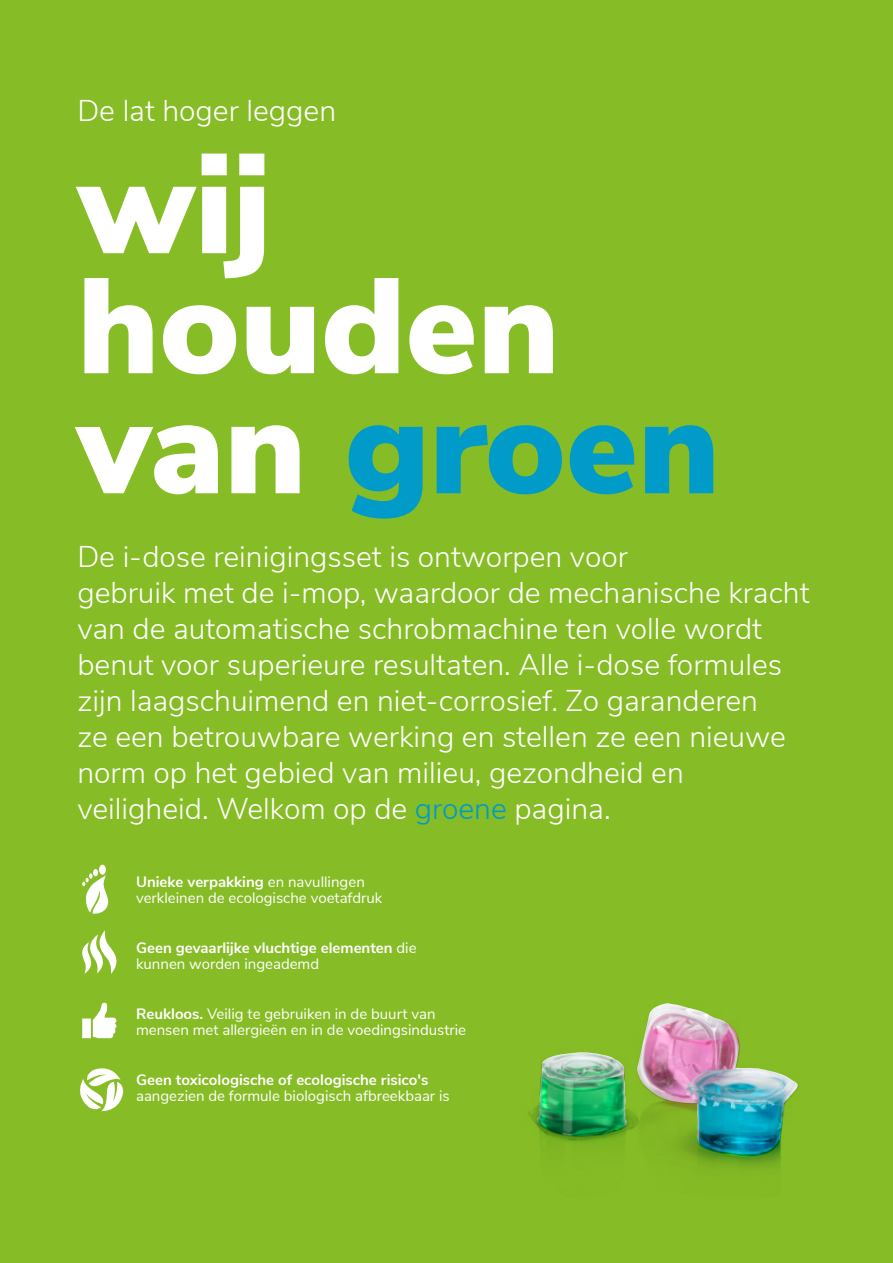
<style>
.page{position:relative;width:893px;height:1263px;background:#86bc25}
.page>*{position:absolute;margin:0;border:0;box-sizing:border-box;transform-origin:0 0}
.t1{font:900 135px/120px "Nunito Sans";color:#fff}
.t2{font:300 30px/36px "Nunito Sans";color:#fff}
.t3{font:15px/16.5px "Nunito Sans";color:#fff}
.t4{font:700 15px/16.5px "Nunito Sans";color:#fff}
.s1{color:#009bc9}
.s2{font-weight:700}
.s3{font-weight:400}
</style>
<div class="page">
<img style="left:528px;top:1085px;width:271px;height:83px">
<svg style="left:82px;top:865px;width:27px;height:49px"></svg>
<svg style="left:82px;top:930px;width:35px;height:44px"></svg>
<svg style="left:82px;top:1002px;width:34px;height:36px"></svg>
<svg style="left:80px;top:1068px;width:43px;height:44px"></svg>
<img style="left:536px;top:1003px;width:262px;height:152px">
<p class="t2" style="left:77px;top:91px;width:260px">De lat hoger leggen</p>
<h1 class="t1" style="left:77px;top:141px;width:644px">wij houden van <span class="s1">groen</span></h1>
<p class="t2" style="left:77px;top:537px;width:734px">De i-dose reinigingsset is ontworpen voor<br>gebruik met de i-mop, waardoor de mechanische kracht van de automatische schrobmachine ten volle wordt benut voor superieure resultaten. Alle i-dose formules zijn laagschuimend en niet-corrosief. Zo garanderen<br>ze een betrouwbare werking en stellen ze een nieuwe norm op het gebied van milieu, gezondheid en veiligheid. Welkom op de <span class="s1">groene</span> pagina.</p>
<p class="t3" style="left:136px;top:872px;width:248px"><span class="s2">Unieke verpakking</span> en navullingen verkleinen de ecologische voetafdruk</p>
<p class="t4" style="left:136px;top:938px;width:282px">Geen gevaarlijke vluchtige elementen <span class="s3">die kunnen worden ingeademd</span></p>
<p class="t3" style="left:136px;top:1004px;width:332px"><span class="s2">Reukloos.</span> Veilig te gebruiken in de buurt van mensen met allergieën en in de voedingsindustrie</p>
<p class="t4" style="left:136px;top:1070px;width:294px">Geen toxicologische of ecologische risico's</p>
<p class="t3" style="left:136px;top:1087px;width:315px">aangezien de formule biologisch afbreekbaar is</p>
</div>
